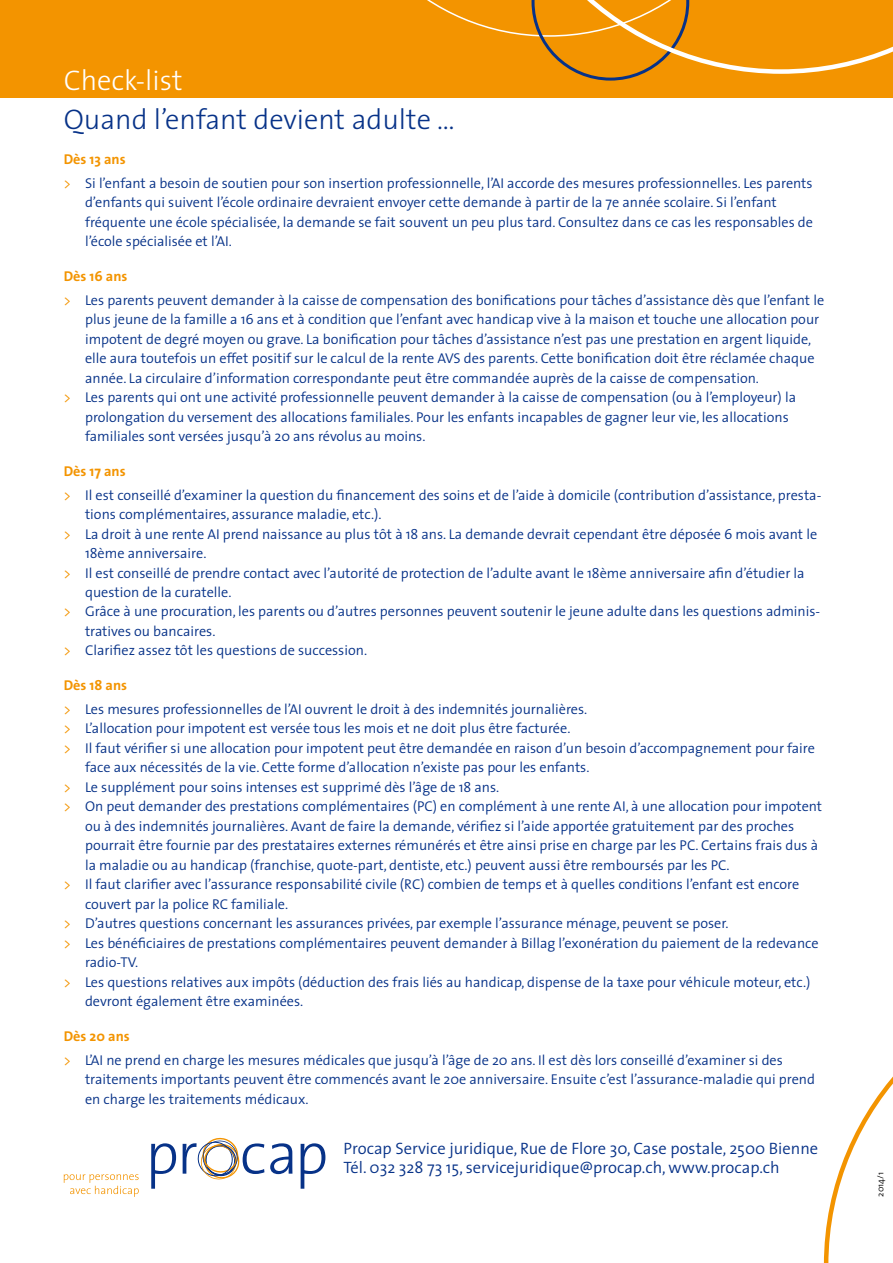
<style>
.page{position:relative;width:893px;height:1263px;background:#fff}
.page>*{position:absolute;margin:0;border:0;box-sizing:border-box;transform-origin:0 0}
.t1{font:300 28.5px "The Sans";color:#073288}
.t2{font:300 28.5px "The Sans";color:#fff}
.t3{font:300 16.5px/19.5px "The Sans";color:#073288}
.t4{font:300 14.25px/24px "The Sans";color:#073288}
.t5{font:300 9px "The Sans";color:#000}
.s1{font-weight:700;color:#f39400}
.s2{color:#f39400}
</style>
<div class="page">
<svg style="left:824px;top:1076px;width:69px;height:187px"></svg>
<div style="left:0;top:0;width:893px;height:98px;background:#f39400"></div>
<svg style="left:427px;top:0;width:466px;height:81px"></svg>
<svg style="left:151px;top:1143px;width:25px;height:46px"></svg>
<svg style="left:270px;top:1143px;width:22px;height:31px"></svg>
<svg style="left:301px;top:1143px;width:24px;height:46px"></svg>
<svg style="left:183px;top:1138px;width:81px;height:42px"></svg>
<svg style="left:64px;top:1174px;width:75px;height:23px"></svg>
<h1 class="t2" style="left:64px;top:57px;width:120px">Check-list</h1>
<h1 class="t1" style="left:64px;top:96px;width:393px">Quand l’enfant devient adulte …</h1>
<p class="t4" style="left:64px;top:146px;width:750px"><span class="s1">Dès 13 ans<br></span><span class="s2">&gt;</span> Si l’enfant a besoin de soutien pour son insertion professionnelle, l’AI accorde des mesures professionnelles. Les parents</p>
<p class="t4" style="left:85px;top:192px;width:729px;line-height:19.5px">d’enfants qui suivent l’école ordinaire devraient envoyer cette demande à partir de la 7e année scolaire. Si l’enfant fréquente une école spécialisée, la demande se fait souvent un peu plus tard. Consultez dans ce cas les responsables de l’école spécialisée et l’AI.</p>
<p class="t4" style="left:64px;top:263px;width:762px"><span class="s1">Dès 16 ans<br></span><span class="s2">&gt;</span> Les parents peuvent demander à la caisse de compensation des bonifications pour tâches d’assistance dès que l’enfant le</p>
<p class="t4" style="left:85px;top:307px;width:736px">plus jeune de la famille a 16 ans et à condition que l’enfant avec handicap vive à la maison et touche une allocation pour</p>
<p class="t4" style="left:85px;top:326px;width:728px">impotent de degré moyen ou grave. La bonification pour tâches d’assistance n’est pas une prestation en argent liquide,</p>
<p class="t4" style="left:85px;top:346px;width:731px">elle aura toutefois un effet positif sur le calcul de la rente AVS des parents. Cette bonification doit être réclamée chaque</p>
<p class="t4" style="left:85px;top:365px;width:675px">année. La circulaire d’information correspondante peut être commandée auprès de la caisse de compensation.</p>
<p class="t4" style="left:64px;top:385px;width:734px"><span class="s2">&gt;</span> Les parents qui ont une activité professionnelle peuvent demander à la caisse de compensation (ou à l’employeur) la</p>
<p class="t4" style="left:85px;top:404px;width:705px">prolongation du versement des allocations familiales. Pour les enfants incapables de gagner leur vie, les allocations</p>
<p class="t4" style="left:85px;top:424px;width:342px">familiales sont versées jusqu’à 20 ans révolus au moins.</p>
<p class="t4" style="left:64px;top:458px;width:759px"><span class="s1">Dès 17 ans<br></span><span class="s2">&gt;</span> Il est conseillé d’examiner la question du financement des soins et de l’aide à domicile (contribution d’assistance, presta-</p>
<p class="t4" style="left:85px;top:502px;width:298px">tions complémentaires, assurance maladie, etc.).</p>
<p class="t4" style="left:64px;top:521px;width:755px"><span class="s2">&gt;</span> La droit à une rente AI prend naissance au plus tôt à 18 ans. La demande devrait cependant être déposée 6 mois avant le</p>
<p class="t4" style="left:85px;top:541px;width:123px">18ème anniversaire.</p>
<p class="t4" style="left:64px;top:560px;width:742px"><span class="s2">&gt;</span> Il est conseillé de prendre contact avec l’autorité de protection de l’adulte avant le 18ème anniversaire afin d’étudier la</p>
<p class="t4" style="left:85px;top:580px;width:148px">question de la curatelle.</p>
<p class="t4" style="left:64px;top:599px;width:758px"><span class="s2">&gt;</span> Grâce à une procuration, les parents ou d’autres personnes peuvent soutenir le jeune adulte dans les questions adminis-</p>
<p class="t4" style="left:85px;top:619px;width:132px">tratives ou bancaires.</p>
<p class="t4" style="left:64px;top:638px;width:305px"><span class="s2">&gt;</span> Clarifiez assez tôt les questions de succession.</p>
<p class="t4" style="left:64px;top:673px;width:525px"><span class="s1">Dès 18 ans<br></span><span class="s2">&gt;</span> Les mesures professionnelles de l’AI ouvrent le droit à des indemnités journalières.</p>
<p class="t4" style="left:64px;top:716px;width:508px"><span class="s2">&gt;</span> L’allocation pour impotent est versée tous les mois et ne doit plus être facturée.</p>
<p class="t4" style="left:64px;top:736px;width:753px"><span class="s2">&gt;</span> Il faut vérifier si une allocation pour impotent peut être demandée en raison d’un besoin d’accompagnement pour faire</p>
<p class="t4" style="left:85px;top:755px;width:506px">face aux nécessités de la vie. Cette forme d’allocation n’existe pas pour les enfants.</p>
<p class="t4" style="left:64px;top:775px;width:437px"><span class="s2">&gt;</span> Le supplément pour soins intenses est supprimé dès l’âge de 18 ans.</p>
<p class="t4" style="left:64px;top:794px;width:760px"><span class="s2">&gt;</span> On peut demander des prestations complémentaires (PC) en complément à une rente AI, à une allocation pour impotent</p>
<p class="t4" style="left:85px;top:814px;width:711px">ou à des indemnités journalières. Avant de faire la demande, vérifiez si l’aide apportée gratuitement par des proches</p>
<p class="t4" style="left:85px;top:833px;width:735px">pourrait être fournie par des prestataires externes rémunérés et être ainsi prise en charge par les PC. Certains frais dus à</p>
<p class="t4" style="left:85px;top:853px;width:646px">la maladie ou au handicap (franchise, quote-part, dentiste, etc.) peuvent aussi être remboursés par les PC.</p>
<p class="t4" style="left:64px;top:872px;width:737px"><span class="s2">&gt;</span> Il faut clarifier avec l’assurance responsabilité civile (RC) combien de temps et à quelles conditions l’enfant est encore</p>
<p class="t4" style="left:85px;top:892px;width:205px">couvert par la police RC familiale.</p>
<p class="t4" style="left:64px;top:911px;width:666px"><span class="s2">&gt;</span> D’autres questions concernant les assurances privées, par exemple l’assurance ménage, peuvent se poser.</p>
<p class="t4" style="left:64px;top:931px;width:756px"><span class="s2">&gt;</span> Les bénéficiaires de prestations complémentaires peuvent demander à Billag l’exonération du paiement de la redevance</p>
<p class="t4" style="left:85px;top:950px;width:55px">radio-TV.</p>
<p class="t4" style="left:64px;top:970px;width:748px"><span class="s2">&gt;</span> Les questions relatives aux impôts (déduction des frais liés au handicap, dispense de la taxe pour véhicule moteur, etc.)</p>
<p class="t4" style="left:85px;top:989px;width:220px">devront également être examinées.</p>
<p class="t4" style="left:64px;top:1024px;width:721px"><span class="s1">Dès 20 ans<br></span><span class="s2">&gt;</span> L’AI ne prend en charge les mesures médicales que jusqu’à l’âge de 20 ans. Il est dès lors conseillé d’examiner si des</p>
<p class="t4" style="left:85px;top:1069px;width:732px;line-height:19.5px">traitements importants peuvent être commencés avant le 20e anniversaire. Ensuite c’est l’assurance-maladie qui prend en charge les traitements médicaux.</p>
<p class="t3" style="left:344px;top:1138px;width:476px">Procap Service juridique, Rue de Flore 30, Case postale, 2500 Bienne<br>Tél. 032 328 73 15, servicejuridique@procap.ch, www.procap.ch</p>
<p class="t5" style="left:873px;top:1197px;width:26px;rotate:-90deg">2014/1</p>
</div>
